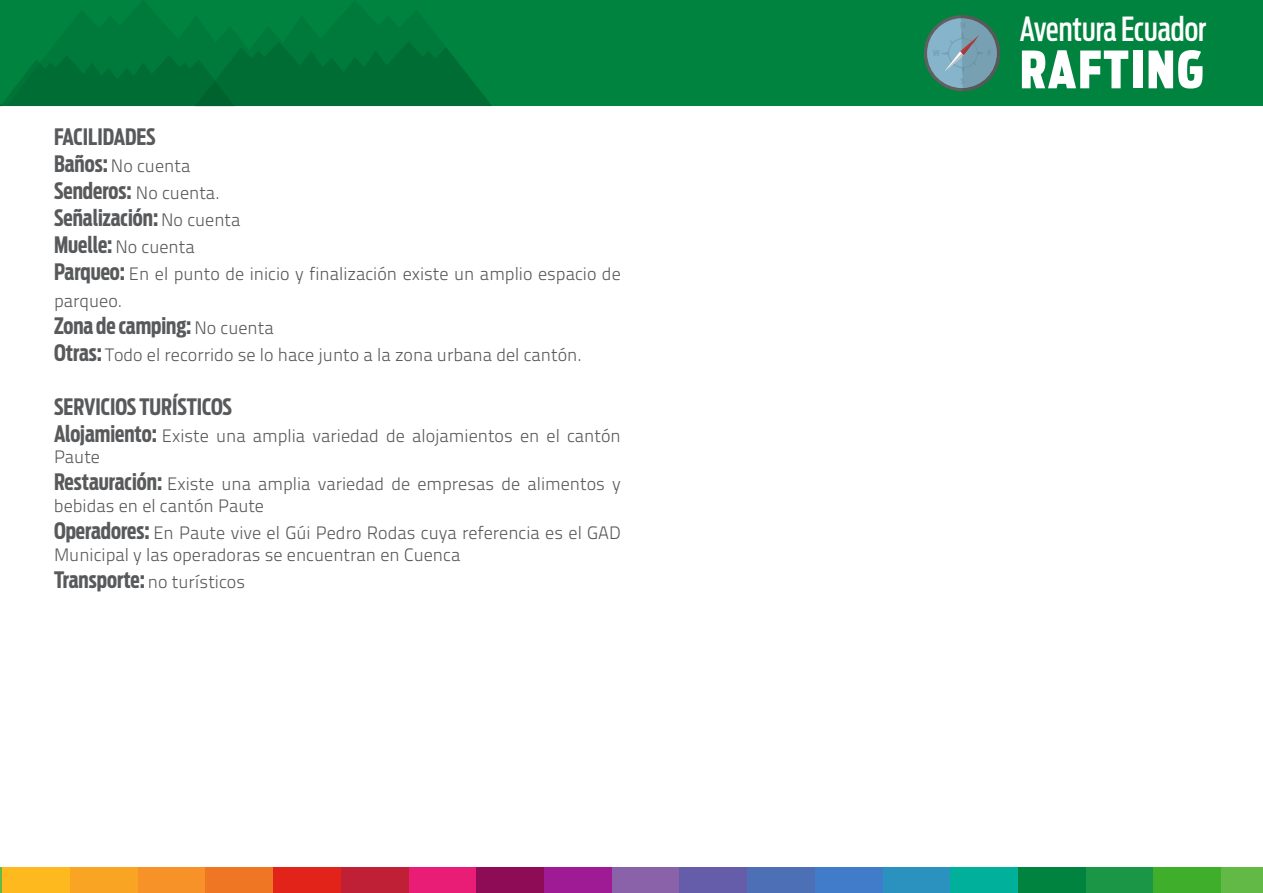
<style>
.page{position:relative;width:1263px;height:893px;background:#fff}
.page>*{position:absolute;margin:0;border:0;box-sizing:border-box;transform-origin:0 0}
.t1{font:900 51px "Antenna Ext Cond Beta";letter-spacing:.04em;color:#fff}
.t2{font:500 33px "Antenna Ext Cond Beta";color:#fff}
.t3{font:700 22.5px/27px "Antenna Ext Cond Beta";color:#58595b}
.t4{font:300 18px/21.6px "Titillium Text 22 L";color:#58595b}
.s1{font-family:"Antenna Ext Cond Beta";font-weight:700;font-size:22.5px}
.s2{font-family:"Titillium Text 22 L";font-weight:300;font-size:18px}
</style>
<div class="page">
<div style="left:0;top:0;width:1263px;height:106px;background:#00833e"></div>
<svg style="left:0;top:41px;width:492px;height:65px"></svg>
<svg style="left:924px;top:15px;width:76px;height:76px"></svg>
<hr style="left:0;top:867px;width:2px;height:26px;background:#63b946">
<div style="left:2px;top:867px;width:68px;height:26px;background:#fdb91d"></div>
<div style="left:70px;top:867px;width:68px;height:26px;background:#faa424"></div>
<div style="left:138px;top:867px;width:67px;height:26px;background:#f79228"></div>
<div style="left:205px;top:867px;width:68px;height:26px;background:#ef7622"></div>
<div style="left:273px;top:867px;width:68px;height:26px;background:#e2231a"></div>
<div style="left:341px;top:867px;width:68px;height:26px;background:#c02035"></div>
<div style="left:409px;top:867px;width:67px;height:26px;background:#ea1d76"></div>
<div style="left:476px;top:867px;width:68px;height:26px;background:#8e0b56"></div>
<div style="left:544px;top:867px;width:68px;height:26px;background:#9f1b96"></div>
<div style="left:612px;top:867px;width:67px;height:26px;background:#8962a9"></div>
<div style="left:679px;top:867px;width:68px;height:26px;background:#655da9"></div>
<div style="left:747px;top:867px;width:68px;height:26px;background:#4c6fb6"></div>
<div style="left:815px;top:867px;width:68px;height:26px;background:#407cca"></div>
<div style="left:883px;top:867px;width:67px;height:26px;background:#2b92bf"></div>
<div style="left:950px;top:867px;width:68px;height:26px;background:#00b09a"></div>
<div style="left:1018px;top:867px;width:68px;height:26px;background:#00833e"></div>
<div style="left:1086px;top:867px;width:67px;height:26px;background:#1b9647"></div>
<div style="left:1153px;top:867px;width:68px;height:26px;background:#3fae2a"></div>
<div style="left:1221px;top:867px;width:42px;height:26px;background:#63b946"></div>
<p class="t3" style="left:54px;top:123px;width:103px">FACILIDADES</p>
<p class="t4" style="left:54px;top:154px;width:138px"><span class="s1">Baños:</span> No cuenta</p>
<p class="t3" style="left:54px;top:177px;width:188px">Senderos: <span class="s2">No cuenta.<br></span>Señalización: <span class="s2">No cuenta</span></p>
<p class="t4" style="left:54px;top:232px;width:568px;line-height:27px"><span class="s1">Muelle:</span> No cuenta<br><span class="s1">Parqueo:</span> En el punto de inicio y finalización existe un amplio espacio de parqueo.</p>
<p class="t3" style="left:54px;top:312px;width:221px">Zona de camping: <span class="s2">No cuenta</span></p>
<p class="t4" style="left:54px;top:343px;width:529px"><span class="s1">Otras:</span> Todo el recorrido se lo hace junto a la zona urbana del cantón.</p>
<p class="t3" style="left:54px;top:393px;width:180px">SERVICIOS TURÍSTICOS</p>
<p class="t4" style="left:54px;top:424px;width:568px"><span class="s1">Alojamiento:</span> Existe una amplia variedad de alojamientos en el cantón<br>Paute</p>
<p class="t4" style="left:54px;top:472px;width:568px"><span class="s1">Restauración:</span> Existe una amplia variedad de empresas de alimentos y bebidas en el cantón Paute</p>
<p class="t4" style="left:54px;top:521px;width:568px"><span class="s1">Operadores:</span> En Paute vive el Gúi Pedro Rodas cuya referencia es el GAD<br>Municipal y las operadoras se encuentran en Cuenca</p>
<p class="t4" style="left:54px;top:570px;width:193px"><span class="s1">Transporte:</span> no turísticos</p>
<h2 class="t2" style="left:1020px;top:10px;width:188px">Aventura Ecuador</h2>
<h1 class="t1" style="left:1020px;top:40px;width:185px">RAFTING</h1>
</div>
